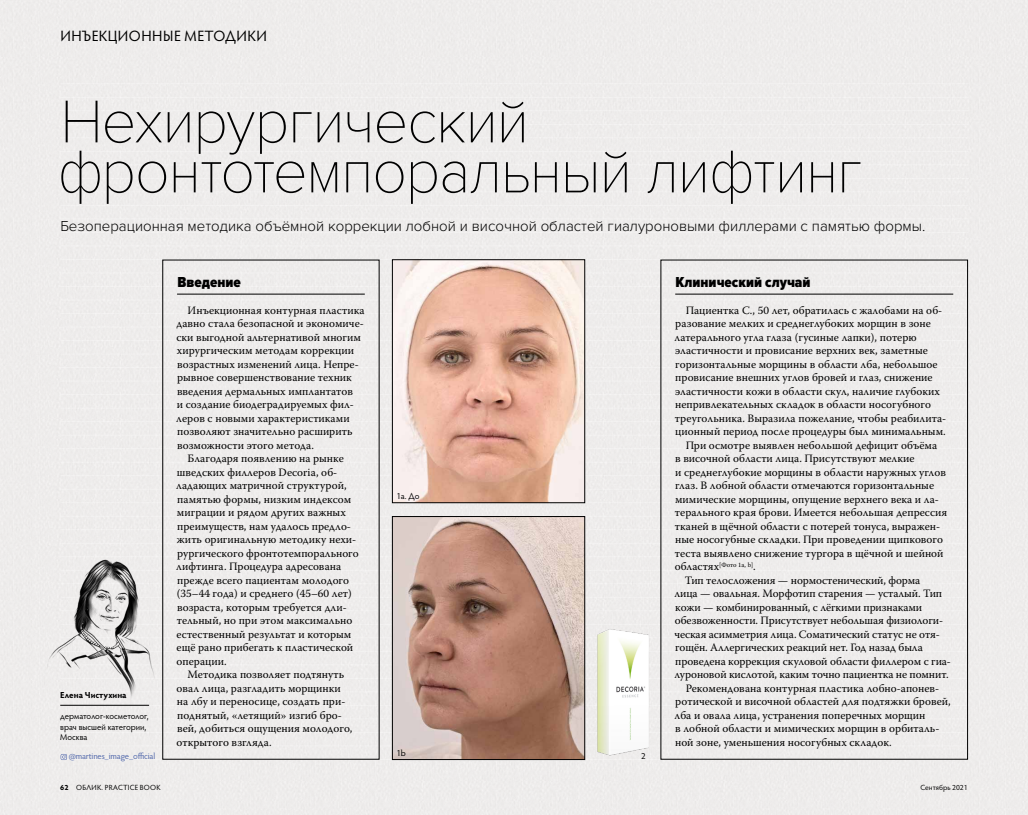
<style>
.page{position:relative;width:1028px;height:815px;background:#eeecec}
.page>*{position:absolute;margin:0;border:0;box-sizing:border-box;transform-origin:0 0}
.t1{font:100 62.5px/50px "Proxima Nova";letter-spacing:-.02em;color:#000}
.t2{font:300 15px "Proxima Nova";color:#000}
.t3{font:900 15px "Proxima Nova Cond";color:#000}
.t4{font:15px "Hypatia Sans Pro";letter-spacing:.025em;color:#000}
.t5{font:11.25px "Warnock Pro";color:#000}
.t6{font:8.75px/10.5px "Hypatia Sans Pro";color:#000}
.t7{font:8.75px "Hypatia Sans Pro";letter-spacing:-.015em;color:#566cad}
.t8{font:700 8.75px "Hypatia Sans Pro";color:#000}
.t9{font:7.5px "Hypatia Sans Pro";letter-spacing:.02em;color:#000}
.t10{font:7.5px "Hypatia Sans Pro";color:#000}
.t11{font:6.5px "Warnock Pro";color:#000}
.s1{font-size:11.25px}
.s2{font-weight:700}
</style>
<div class="page">
<img style="left:45px;top:557px;width:117px;height:153px">
<hr style="left:177px;top:294px;width:188px;height:1px;background:#000">
<hr style="left:675px;top:294px;width:278px;height:1px;background:#000">
<hr style="left:60px;top:705px;width:89px;height:1px;background:#000">
<svg style="left:61px;top:754px;width:6px;height:6px"></svg>
<img style="left:394px;top:262px;width:189px;height:239px">
<div style="left:392px;top:260px;width:193px;height:243px;border:1px solid #000"></div>
<img style="left:394px;top:518px;width:189px;height:240px">
<div style="left:392px;top:516px;width:193px;height:244px;border:1px solid #000"></div>
<img style="left:588px;top:622px;width:69px;height:141px">
<h2 class="t4" style="left:60px;top:26px;width:208px">ИНЪЕКЦИОННЫЕ МЕТОДИКИ</h2>
<h1 class="t1" style="left:58px;top:97px;width:806px">Нехирургический фронтотемпоральный лифтинг</h1>
<h2 class="t2" style="left:60px;top:218px;width:866px">Безоперационная методика объёмной коррекции лобной и височной областей гиалуроновыми филлерами с памятью формы.</h2>
<h2 class="t3" style="left:177px;top:273px;width:65px">Введение</h2>
<p class="t5" style="left:188px;top:303px;width:178px">Инъекционная контурная пластика</p>
<p class="t5" style="left:177px;top:317px;width:189px">давно стала безопасной и экономиче-</p>
<p class="t5" style="left:176px;top:330px;width:186px">ски выгодной альтернативой многим</p>
<p class="t5" style="left:177px;top:344px;width:179px">хирургическим методам коррекции</p>
<p class="t5" style="left:177px;top:357px;width:183px">возрастных изменений лица. Непре-</p>
<p class="t5" style="left:177px;top:371px;width:176px">рывное совершенствование техник</p>
<p class="t5" style="left:177px;top:384px;width:177px">введения дермальных имплантатов</p>
<p class="t5" style="left:177px;top:398px;width:179px">и создание биодеградируемых фил-</p>
<p class="t5" style="left:176px;top:411px;width:175px">леров с новыми характеристиками</p>
<p class="t5" style="left:177px;top:425px;width:177px">позволяют значительно расширить</p>
<p class="t5" style="left:177px;top:438px;width:139px">возможности этого метода.</p>
<p class="t5" style="left:188px;top:452px;width:158px">Благодаря появлению на рынке</p>
<p class="t5" style="left:177px;top:465px;width:162px">шведских филлеров Decoria, об-</p>
<p class="t5" style="left:176px;top:479px;width:172px">ладающих матричной структурой,</p>
<p class="t5" style="left:177px;top:492px;width:176px">памятью формы, низким индексом</p>
<p class="t5" style="left:177px;top:506px;width:170px">миграции и рядом других важных</p>
<p class="t5" style="left:177px;top:519px;width:175px">преимуществ, нам удалось предло-</p>
<p class="t5" style="left:177px;top:533px;width:181px">жить оригинальную методику нехи-</p>
<p class="t5" style="left:177px;top:546px;width:183px">рургического фронтотемпорального</p>
<p class="t5" style="left:176px;top:560px;width:166px">лифтинга. Процедура адресована</p>
<p class="t5" style="left:177px;top:573px;width:173px">прежде всего пациентам молодого</p>
<p class="t5" style="left:177px;top:587px;width:176px">(35–44 года) и среднего (45–60 лет)</p>
<p class="t5" style="left:177px;top:600px;width:171px">возраста, которым требуется дли-</p>
<p class="t5" style="left:177px;top:614px;width:177px">тельный, но при этом максимально</p>
<p class="t5" style="left:177px;top:627px;width:176px">естественный результат и которым</p>
<p class="t5" style="left:177px;top:641px;width:178px">ещё рано прибегать к пластической</p>
<p class="t5" style="left:176px;top:654px;width:52px">операции.</p>
<p class="t5" style="left:187px;top:668px;width:158px">Методика позволяет подтянуть</p>
<p class="t5" style="left:176px;top:681px;width:166px">овал лица, разгладить морщинки</p>
<p class="t5" style="left:177px;top:695px;width:170px">на лбу и переносице, создать при-</p>
<p class="t5" style="left:177px;top:708px;width:166px">поднятый, «летящий» изгиб бро-</p>
<p class="t5" style="left:177px;top:722px;width:177px">вей, добиться ощущения молодого,</p>
<p class="t5" style="left:176px;top:735px;width:97px">открытого взгляда.</p>
<p class="t6" style="left:396px;top:491px;width:25px">1a. До</p>
<p class="t8" style="left:60px;top:689px;width:68px">Елена Чистухина</p>
<p class="t6" style="left:60px;top:711px;width:90px">дерматолог-косметолог, врач высшей категории,<br>Москва</p>
<p class="t7" style="left:69px;top:751px;width:88px">@martines_image_official</p>
<p class="t6" style="left:396px;top:748px;width:11px">1b</p>
<p class="t6" style="left:641px;top:751px;width:6px">2</p>
<h2 class="t3" style="left:675px;top:273px;width:136px">Клинический случай</h2>
<p class="t5" style="left:685px;top:303px;width:258px">Пациентка С., 50 лет, обратилась с жалобами на об-</p>
<p class="t5" style="left:675px;top:317px;width:257px">разование мелких и среднеглубоких морщин в зоне</p>
<p class="t5" style="left:674px;top:330px;width:244px">латерального угла глаза (гусиные лапки), потерю</p>
<p class="t5" style="left:675px;top:344px;width:254px">эластичности и провисание верхних век, заметные</p>
<p class="t5" style="left:675px;top:357px;width:264px">горизонтальные морщины в области лба, небольшое</p>
<p class="t5" style="left:675px;top:371px;width:259px">провисание внешних углов бровей и глаз, снижение</p>
<p class="t5" style="left:675px;top:384px;width:266px">эластичности кожи в области скул, наличие глубоких</p>
<p class="t5" style="left:675px;top:398px;width:257px">непривлекательных складок в области носогубного</p>
<p class="t5" style="left:675px;top:411px;width:273px">треугольника. Выразила пожелание, чтобы реабилита-</p>
<p class="t5" style="left:675px;top:425px;width:272px">ционный период после процедуры был минимальным.</p>
<p class="t5" style="left:685px;top:438px;width:253px">При осмотре выявлен небольшой дефицит объёма</p>
<p class="t5" style="left:675px;top:452px;width:241px">в височной области лица. Присутствуют мелкие</p>
<p class="t5" style="left:675px;top:465px;width:272px">и среднеглубокие морщины в области наружных углов</p>
<p class="t5" style="left:675px;top:479px;width:260px">глаз. В лобной области отмечаются горизонтальные</p>
<p class="t5" style="left:675px;top:492px;width:265px">мимические морщины, опущение верхнего века и ла-</p>
<p class="t5" style="left:675px;top:506px;width:274px">терального края брови. Имеется небольшая депрессия</p>
<p class="t5" style="left:675px;top:519px;width:267px">тканей в щёчной области с потерей тонуса, выражен-</p>
<p class="t5" style="left:675px;top:533px;width:269px">ные носогубные складки. При проведении щипкового</p>
<p class="t5" style="left:675px;top:546px;width:270px">теста выявлено снижение тургора в щёчной и шейной</p>
<p class="t11" style="left:674px;top:561px;width:83px"><span class="s1">областях</span>[Фото 1a, b]<span class="s1">.</span></p>
<p class="t5" style="left:685px;top:573px;width:237px">Тип телосложения — нормостенический, форма</p>
<p class="t5" style="left:674px;top:587px;width:269px">лица — овальная. Морфотип старения — усталый. Тип</p>
<p class="t5" style="left:675px;top:600px;width:248px">кожи — комбинированный, с лёгкими признаками</p>
<p class="t5" style="left:674px;top:614px;width:270px">обезвоженности. Присутствует небольшая физиологи-</p>
<p class="t5" style="left:674px;top:627px;width:267px">ческая асимметрия лица. Соматический статус не отя-</p>
<p class="t5" style="left:675px;top:641px;width:249px">гощён. Аллергических реакций нет. Год назад была</p>
<p class="t5" style="left:675px;top:654px;width:277px">проведена коррекция скуловой области филлером с гиа-</p>
<p class="t5" style="left:674px;top:668px;width:276px">луроновой кислотой, каким точно пациентка не помнит.</p>
<p class="t5" style="left:685px;top:681px;width:255px">Рекомендована контурная пластика лобно-апонев-</p>
<p class="t5" style="left:675px;top:695px;width:277px">ротической и височной областей для подтяжки бровей,</p>
<p class="t5" style="left:674px;top:708px;width:252px">лба и овала лица, устранения поперечных морщин</p>
<p class="t5" style="left:675px;top:722px;width:266px">в лобной области и мимических морщин в орбиталь-</p>
<p class="t5" style="left:675px;top:735px;width:218px">ной зоне, уменьшения носогубных складок.</p>
<p class="t9" style="left:60px;top:783px;width:102px"><span class="s2">62</span> ОБЛИК. PRACTICE BOOK</p>
<p class="t10" style="left:920px;top:783px;width:49px">Сентябрь 2021</p>
</div>
